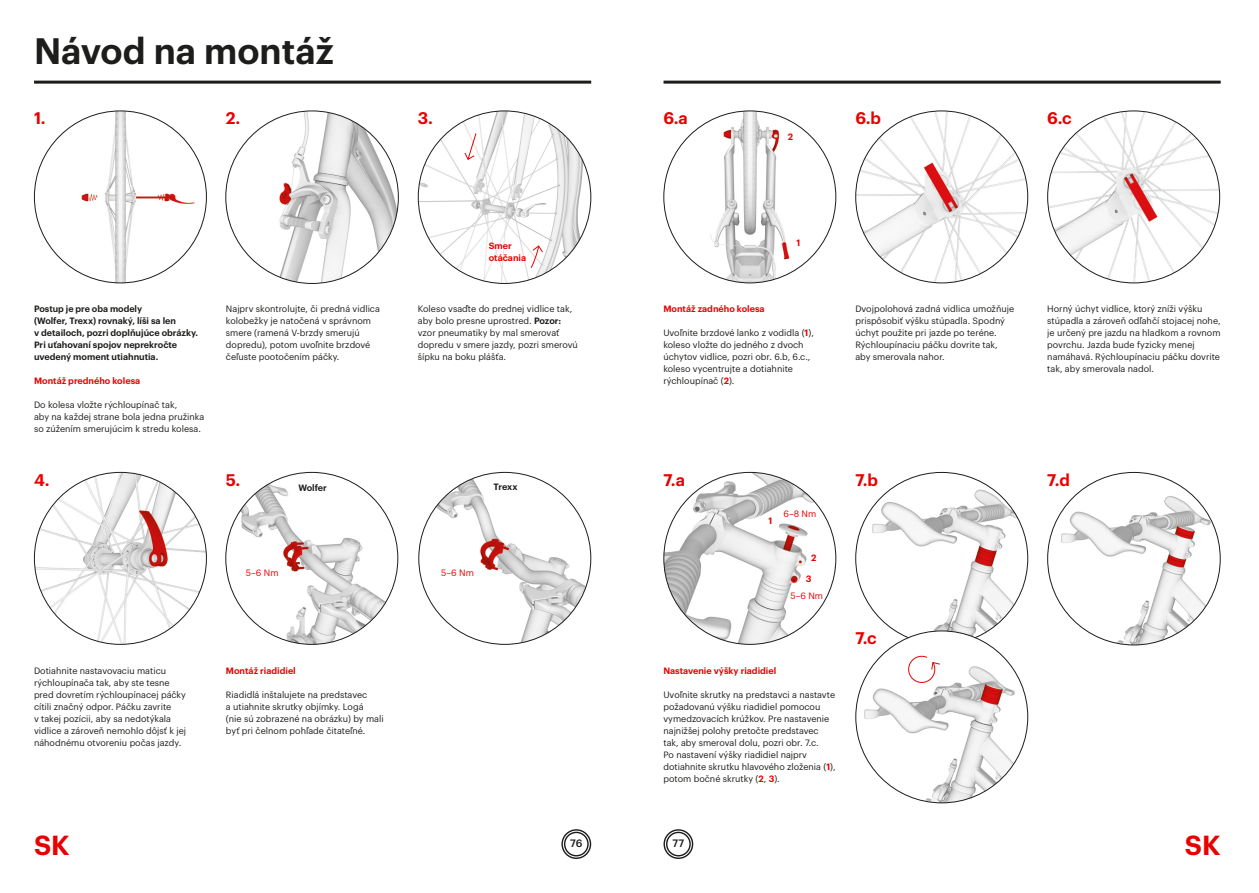
<style>
.page{position:relative;width:1259px;height:893px;background:#fff}
.page>*{position:absolute;margin:0;border:0;box-sizing:border-box;transform-origin:0 0}
.t1{font:600 36px "Graphik";color:#1d1d1b}
.t2{font:600 27px "Graphik";color:#e90000}
.t3{font:600 16.5px "Graphik";color:#e90000}
.t4{font:500 10.5px "Graphik";color:#1d1d1b}
.t5{font:9px/12px "Graphik";color:#1d1d1b}
.t6{font:600 9px/12px "Graphik";color:#1d1d1b}
.t7{font:600 9px/12px "Graphik";color:#e90000}
.t8{font:9px "Graphik";color:#e90000}
.s1{font-weight:600}
.s2{font-weight:600;color:#e90000}
</style>
<div class="page">
<svg style="left:561px;top:829px;width:30px;height:30px"></svg>
<svg style="left:663px;top:829px;width:30px;height:30px"></svg>
<img style="left:34px;top:111px;width:172px;height:172px;border-radius:86px">
<img style="left:227px;top:472px;width:164px;height:172px">
<img style="left:420px;top:472px;width:171px;height:172px">
<img style="left:34px;top:472px;width:172px;height:172px;border-radius:86px">
<img style="left:226px;top:111px;width:172px;height:172px;border-radius:86px">
<hr style="left:34px;top:81px;width:557px;height:3px;background:#1d1d1b">
<hr style="left:663px;top:81px;width:557px;height:3px;background:#1d1d1b">
<img style="left:664px;top:111px;width:172px;height:172px;border-radius:86px">
<img style="left:855px;top:111px;width:172px;height:172px;border-radius:86px">
<img style="left:664px;top:472px;width:172px;height:172px;border-radius:86px">
<img style="left:857px;top:472px;width:170px;height:171px">
<img style="left:1047px;top:111px;width:172px;height:172px;border-radius:86px">
<img style="left:1047px;top:472px;width:173px;height:173px;border-radius:86px">
<img style="left:856px;top:631px;width:171px;height:172px;border-radius:86px">
<svg style="left:908px;top:655px;width:32px;height:28px"></svg>
<img style="left:418px;top:111px;width:173px;height:172px;border-radius:86px">
<svg style="left:464px;top:132px;width:13px;height:28px"></svg>
<svg style="left:530px;top:245px;width:13px;height:24px"></svg>
<h1 class="t1" style="left:34px;top:23px;width:301px">Návod na montáž</h1>
<h3 class="t3" style="left:34px;top:106px;width:13px">1.</h3>
<h3 class="t3" style="left:226px;top:106px;width:16px">2.</h3>
<h3 class="t3" style="left:418px;top:106px;width:16px">3.</h3>
<p class="t7" style="left:489px;top:239px;width:39px">Smer otáčania</p>
<p class="t6" style="left:34px;top:302px;width:166px">Postup je pre oba modely<br>(Wolfer, Trexx) rovnaký, líši sa len<br>v detailoch, pozri doplňujúce obrázky.<br>Pri uťahovaní spojov neprekročte uvedený moment utiahnutia.</p>
<p class="t7" style="left:34px;top:374px;width:108px">Montáž predného kolesa</p>
<p class="t5" style="left:34px;top:398px;width:172px">Do kolesa vložte rýchloupínač tak,<br>aby na každej strane bola jedna pružinka so zúžením smerujúcim k stredu kolesa.</p>
<h3 class="t3" style="left:34px;top:467px;width:17px">4.</h3>
<p class="t5" style="left:226px;top:302px;width:155px">Najprv skontrolujte, či predná vidlica kolobežky je natočená v správnom smere (ramená V-brzdy smerujú dopredu), potom uvoľnite brzdové čeľuste pootočením páčky.</p>
<p class="t5" style="left:418px;top:302px;width:161px">Koleso vsaďte do prednej vidlice tak, aby bolo presne uprostred. <span class="s1">Pozor: </span>vzor pneumatiky by mal smerovať dopredu v smere jazdy, pozri smerovú šípku na boku plášťa.</p>
<h3 class="t3" style="left:226px;top:467px;width:16px">5.</h3>
<p class="t6" style="left:298px;top:481px;width:30px">Wolfer</p>
<p class="t6" style="left:493px;top:480px;width:26px">Trexx</p>
<p class="t8" style="left:246px;top:566px;width:34px">5–6 Nm</p>
<p class="t8" style="left:441px;top:566px;width:34px">5–6 Nm</p>
<p class="t5" style="left:34px;top:664px;width:154px">Dotiahnite nastavovaciu maticu rýchloupínača tak, aby ste tesne pred dovretím rýchloupínacej páčky cítili značný odpor. Páčku zavrite<br>v takej pozícii, aby sa nedotýkala vidlice a zároveň nemohlo dôjsť k jej náhodnému otvoreniu počas jazdy.</p>
<p class="t7" style="left:226px;top:664px;width:71px">Montáž riadidiel</p>
<p class="t5" style="left:226px;top:688px;width:159px">Riadidlá inštalujete na predstavec<br>a utiahnite skrutky objímky. Logá<br>(nie sú zobrazené na obrázku) by mali byť pri čelnom pohľade čitateľné.</p>
<h3 class="t3" style="left:855px;top:106px;width:27px">6.b</h3>
<h3 class="t3" style="left:663px;top:106px;width:26px">6.a</h3>
<h3 class="t3" style="left:1047px;top:106px;width:26px">6.c</h3>
<p class="t7" style="left:788px;top:130px;width:7px">2</p>
<p class="t7" style="left:796px;top:236px;width:5px">1</p>
<p class="t7" style="left:663px;top:302px;width:103px">Montáž zadného kolesa</p>
<p class="t5" style="left:663px;top:326px;width:152px">Uvoľnite brzdové lanko z vodidla (<span class="s2">1</span>), koleso vložte do jedného z dvoch úchytov vidlice, pozri obr. 6.b, 6.c., koleso vycentrujte a dotiahnite rýchloupínač (<span class="s2">2</span>).</p>
<p class="t5" style="left:855px;top:302px;width:160px">Dvojpolohová zadná vidlica umožňuje prispôsobiť výšku stúpadla. Spodný úchyt použite pri jazde po teréne.<br>Rýchloupínaciu páčku dovrite tak, aby smerovala nahor.</p>
<p class="t5" style="left:1047px;top:302px;width:175px">Horný úchyt vidlice, ktorý zníži výšku stúpadla a zároveň odľahčí stojacej nohe, je určený pre jazdu na hladkom a rovnom povrchu. Jazda bude fyzicky menej namáhavá. Rýchloupínaciu páčku dovrite tak, aby smerovala nadol.</p>
<h3 class="t3" style="left:663px;top:467px;width:23px">7.a</h3>
<h3 class="t3" style="left:855px;top:467px;width:24px">7.b</h3>
<h3 class="t3" style="left:1047px;top:467px;width:24px">7.d</h3>
<p class="t7" style="left:768px;top:514px;width:5px">1</p>
<p class="t8" style="left:783px;top:507px;width:34px">6–8 Nm</p>
<p class="t7" style="left:811px;top:551px;width:7px">2</p>
<p class="t7" style="left:806px;top:572px;width:7px">3</p>
<p class="t8" style="left:790px;top:589px;width:34px">5–6 Nm</p>
<p class="t7" style="left:663px;top:664px;width:114px">Nastavenie výšky riadidiel</p>
<p class="t5" style="left:663px;top:688px;width:174px">Uvoľnite skrutky na predstavci a nastavte požadovanú výšku riadidiel pomocou vymedzovacích krúžkov. Pre nastavenie najnižšej polohy pretočte predstavec tak, aby smeroval dolu, pozri obr. 7.c.<br>Po nastavení výšky riadidiel najprv dotiahnite skrutku hlavového zloženia (<span class="s2">1</span>), potom bočné skrutky (<span class="s2">2</span>, <span class="s2">3</span>).</p>
<h3 class="t3" style="left:855px;top:625px;width:23px">7.c</h3>
<h2 class="t2" style="left:34px;top:825px;width:37px">SK</h2>
<p class="t4" style="left:570px;top:835px;width:14px">76</p>
<p class="t4" style="left:672px;top:835px;width:13px">77</p>
<h2 class="t2" style="left:1185px;top:824px;width:37px">SK</h2>
</div>
